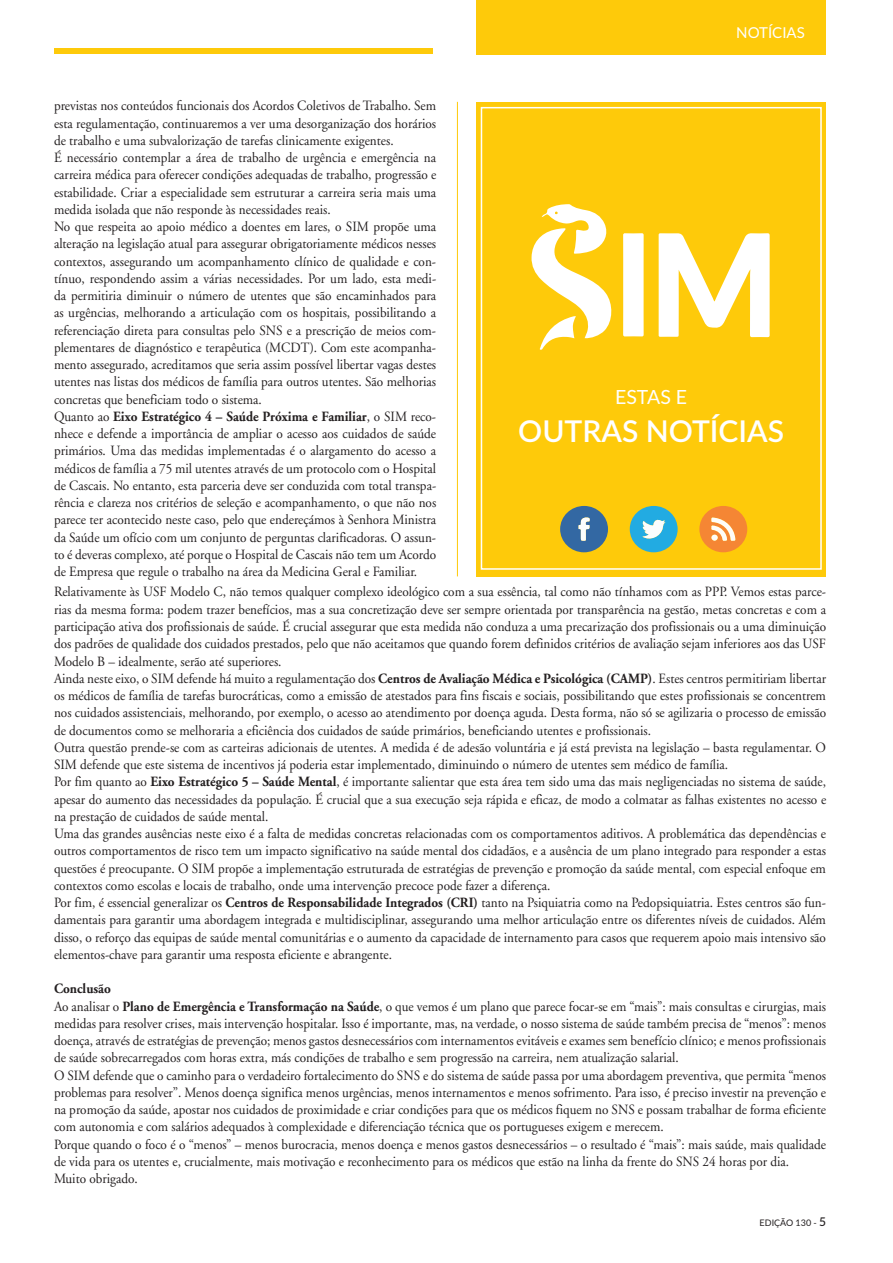
<style>
.page{position:relative;width:893px;height:1263px;background:#fff}
.page>*{position:absolute;margin:0;border:0;box-sizing:border-box;transform-origin:0 0}
.t1{font:600 30px "Lato";color:#fff}
.t2{font:19.5px "Lato";color:#fff}
.t3{font:15px "Lato";color:#fff}
.t4{font:14.1px/17.2px "Adobe Garamond";color:#231f20;scale:.93 1}
.t5{font:9px "Lato";color:#231f20}
.s1{font-weight:700}
.s2{font-weight:500;font-size:12px}
</style>
<div class="page">
<div style="left:476px;top:0;width:350px;height:54px;background:#feca0a"></div>
<div style="left:54px;top:49px;width:378px;height:5px;background:#feca0a"></div>
<hr style="left:457px;top:102px;width:1px;height:474px;background:#feca0a">
<div style="left:476px;top:102px;width:350px;height:474px;background:#feca0a"></div>
<div style="left:481px;top:107px;width:341px;height:463px;border:2px solid #fff"></div>
<svg style="left:560px;top:506px;width:48px;height:46px"></svg>
<svg style="left:630px;top:506px;width:48px;height:46px"></svg>
<svg style="left:699px;top:506px;width:48px;height:46px"></svg>
<div style="left:711px;top:535px;width:7px;height:6px;background:#fefcf9;border-radius:50%"></div>
<svg style="left:659px;top:233px;width:111px;height:104px"></svg>
<svg style="left:623px;top:233px;width:21px;height:103px;background:#fefdf7"></svg>
<svg style="left:531px;top:204px;width:81px;height:146px"></svg>
<p class="t4" style="left:54px;top:99px;width:413px">previstas nos conteúdos funcionais dos Acordos Coletivos de Trabalho. Sem esta regulamentação, continuaremos a ver uma desorganização dos horários de trabalho e uma subvalorização de tarefas clinicamente exigentes.<br>É necessário contemplar a área de trabalho de urgência e emergência na carreira médica para oferecer condições adequadas de trabalho, progressão e estabilidade. Criar a especialidade sem estruturar a carreira seria mais uma medida isolada que não responde às necessidades reais.<br>No que respeita ao apoio médico a doentes em lares, o SIM propõe uma alteração na legislação atual para assegurar obrigatoriamente médicos nesses contextos, assegurando um acompanhamento clínico de qualidade e con&shy;tínuo, respondendo assim a várias necessidades. Por um lado, esta medi&shy;da permitiria diminuir o número de utentes que são encaminhados para as urgências, melhorando a articulação com os hospitais, possibilitando a referenciação direta para consultas pelo SNS e a prescrição de meios com&shy;plementares de diagnóstico e terapêutica (MCDT). Com este acompanha&shy;mento assegurado, acreditamos que seria assim possível libertar vagas destes utentes nas listas dos médicos de família para outros utentes. São melhorias concretas que beneficiam todo o sistema.<br>Quanto ao <span class="s1">Eixo Estratégico 4 – Saúde Próxima e Familiar</span>, o SIM reco&shy;nhece e defende a importância de ampliar o acesso aos cuidados de saúde primários. Uma das medidas implementadas é o alargamento do acesso a médicos de família a 75 mil utentes através de um protocolo com o Hospital de Cascais. No entanto, esta parceria deve ser conduzida com total transpa&shy;rência e clareza nos critérios de seleção e acompanhamento, o que não nos parece ter acontecido neste caso, pelo que endereçámos à Senhora Ministra da Saúde um ofício com um conjunto de perguntas clarificadoras. O assun&shy;to é deveras complexo, até porque o Hospital de Cascais não tem um Acordo de Empresa que regule o trabalho na área da Medicina Geral e Familiar.</p>
<p class="t3" style="left:736px;top:27px;width:70px">NOTÍCIAS</p>
<h2 class="t2" style="left:615px;top:390px;width:74px">ESTAS E</h2>
<h1 class="t1" style="left:518px;top:414px;width:267px">OUTRAS NOTÍCIAS</h1>
<p class="t4" style="left:54px;top:585px;width:832px">Relativamente às USF Modelo C, não temos qualquer complexo ideológico com a sua essência, tal como não tínhamos com as PPP. Vemos estas parce&shy;rias da mesma forma: podem trazer benefícios, mas a sua concretização deve ser sempre orientada por transparência na gestão, metas concretas e com a participação ativa dos profissionais de saúde. É crucial assegurar que esta medida não conduza a uma precarização dos profissionais ou a uma diminuição dos padrões de qualidade dos cuidados prestados, pelo que não aceitamos que quando forem definidos critérios de avaliação sejam inferiores aos das USF Modelo B – idealmente, serão até superiores.<br>Ainda neste eixo, o SIM defende há muito a regulamentação dos <span class="s1">Centros de Avaliação Médica e Psicológica (CAMP)</span>. Estes centros permitiriam libertar os médicos de família de tarefas burocráticas, como a emissão de atestados para fins fiscais e sociais, possibilitando que estes profissionais se concentrem nos cuidados assistenciais, melhorando, por exemplo, o acesso ao atendimento por doença aguda. Desta forma, não só se agilizaria o processo de emissão de documentos como se melhoraria a eficiência dos cuidados de saúde primários, beneficiando utentes e profissionais.<br>Outra questão prende-se com as carteiras adicionais de utentes. A medida é de adesão voluntária e já está prevista na legislação – basta regulamentar. O SIM defende que este sistema de incentivos já poderia estar implementado, diminuindo o número de utentes sem médico de família.<br>Por fim quanto ao <span class="s1">Eixo Estratégico 5 – Saúde Mental</span>, é importante salientar que esta área tem sido uma das mais negligenciadas no sistema de saúde, apesar do aumento das necessidades da população. É crucial que a sua execução seja rápida e eficaz, de modo a colmatar as falhas existentes no acesso e na prestação de cuidados de saúde mental.<br>Uma das grandes ausências neste eixo é a falta de medidas concretas relacionadas com os comportamentos aditivos. A problemática das dependências e outros comportamentos de risco tem um impacto significativo na saúde mental dos cidadãos, e a ausência de um plano integrado para responder a estas questões é preocupante. O SIM propõe a implementação estruturada de estratégias de prevenção e promoção da saúde mental, com especial enfoque em contextos como escolas e locais de trabalho, onde uma intervenção precoce pode fazer a diferença.<br>Por fim, é essencial generalizar os <span class="s1">Centros de Responsabilidade Integrados (CRI)</span> tanto na Psiquiatria como na Pedopsiquiatria. Estes centros são fun&shy;damentais para garantir uma abordagem integrada e multidisciplinar, assegurando uma melhor articulação entre os diferentes níveis de cuidados. Além disso, o reforço das equipas de saúde mental comunitárias e o aumento da capacidade de internamento para casos que requerem apoio mais intensivo são elementos-chave para garantir uma resposta eficiente e abrangente.</p>
<p class="t4" style="left:54px;top:981px;width:832px"><span class="s1">Conclusão<br></span>Ao analisar o <span class="s1">Plano de Emergência e Transformação na Saúde</span>, o que vemos é um plano que parece focar-se em “mais”: mais consultas e cirurgias, mais medidas para resolver crises, mais intervenção hospitalar. Isso é importante, mas, na verdade, o nosso sistema de saúde também precisa de “menos”: menos doença, através de estratégias de prevenção; menos gastos desnecessários com internamentos evitáveis e exames sem benefício clínico; e menos profissionais de saúde sobrecarregados com horas extra, más condições de trabalho e sem progressão na carreira, nem atualização salarial.<br>O SIM defende que o caminho para o verdadeiro fortalecimento do SNS e do sistema de saúde passa por uma abordagem preventiva, que permita “menos problemas para resolver”. Menos doença significa menos urgências, menos internamentos e menos sofrimento. Para isso, é preciso investir na prevenção e na promoção da saúde, apostar nos cuidados de proximidade e criar condições para que os médicos fiquem no SNS e possam trabalhar de forma eficiente com autonomia e com salários adequados à complexidade e diferenciação técnica que os portugueses exigem e merecem.<br>Porque quando o foco é o “menos” – menos burocracia, menos doença e menos gastos desnecessários – o resultado é “mais”: mais saúde, mais qualidade de vida para os utentes e, crucialmente, mais motivação e reconhecimento para os médicos que estão na linha da frente do SNS 24 horas por dia.<br>Muito obrigado.</p>
<p class="t5" style="left:760px;top:1220px;width:68px">EDIÇÃO 130 - <span class="s2">5</span></p>
</div>
